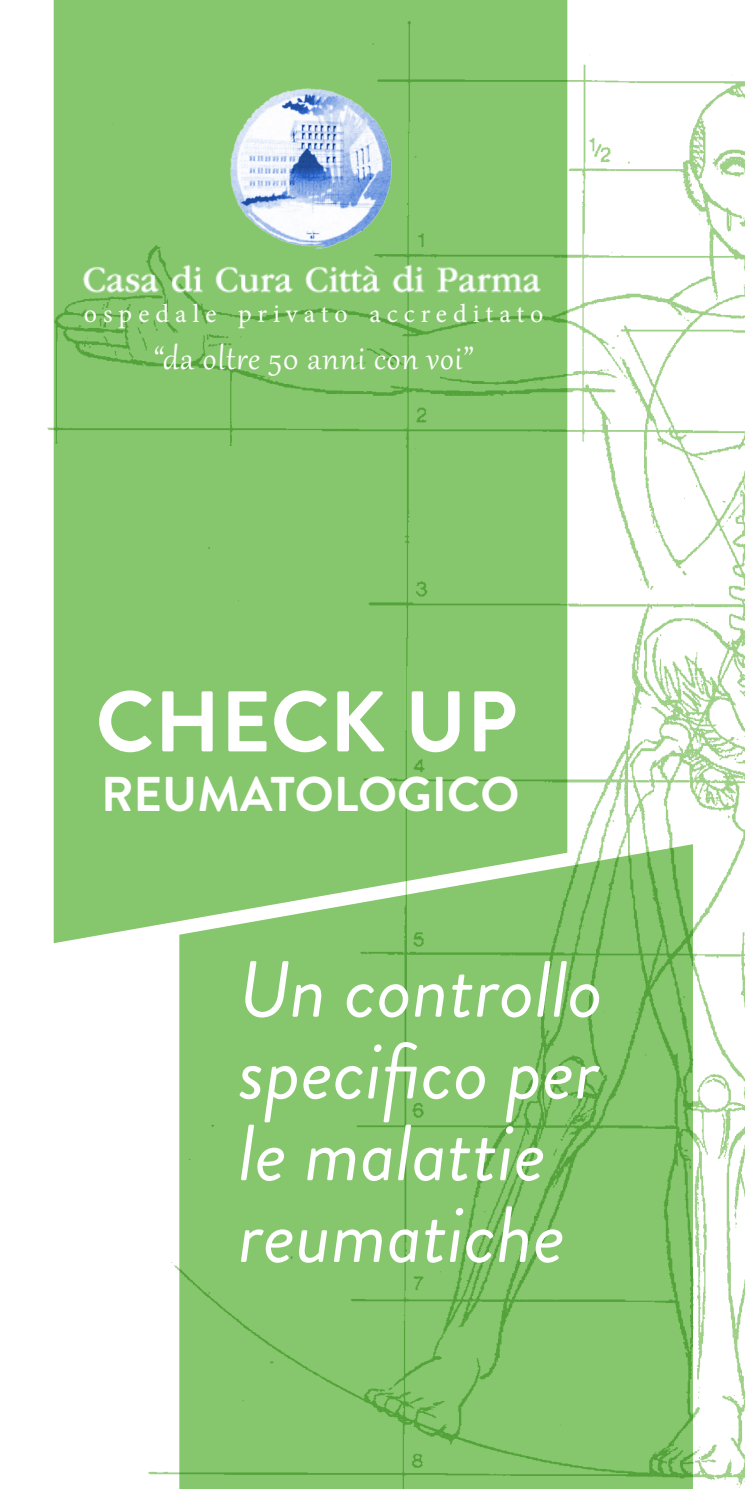
<style>
.page{position:relative;width:745px;height:1489px;background:#fff}
.page>*{position:absolute;margin:0;border:0;box-sizing:border-box;transform-origin:0 0}
.t1{font:700 85.75px "Brandon Grotesque";color:#fff}
.t2{font:italic 79.5px/81.8px "Brandon Grotesque";color:#fff}
.t3{font:700 48.75px "Brandon Grotesque";color:#fff}
.t4{font:38.25px "Gabriola";letter-spacing:.03em;color:#fff}
.t5{font:26px "Minion Pro";letter-spacing:.23em;color:#fff}
</style>
<div class="page">
<img style="left:47px;top:21px;width:697px;height:1467px">
<svg style="left:179px;top:844px;width:513px;height:644px;background:#83c56b"></svg>
<div style="left:54px;top:0;width:513px;height:943px;background:#86c76d"></div>
<img style="left:229px;top:87px;width:163px;height:126px">
<img style="left:79px;top:213px;width:464px;height:89px">
<p class="t5" style="left:84px;top:296px;width:460px">ospedale privato accreditato</p>
<p class="t4" style="left:154px;top:333px;width:321px">“da oltre 50 anni con voi”</p>
<p class="t1" style="left:96px;top:662px;width:423px">CHECK UP</p>
<p class="t3" style="left:101px;top:759px;width:419px">REUMATOLOGICO</p>
<p class="t2" style="left:238px;top:949px;width:366px">Un controllo specifico per le malattie reumatiche</p>
</div>
